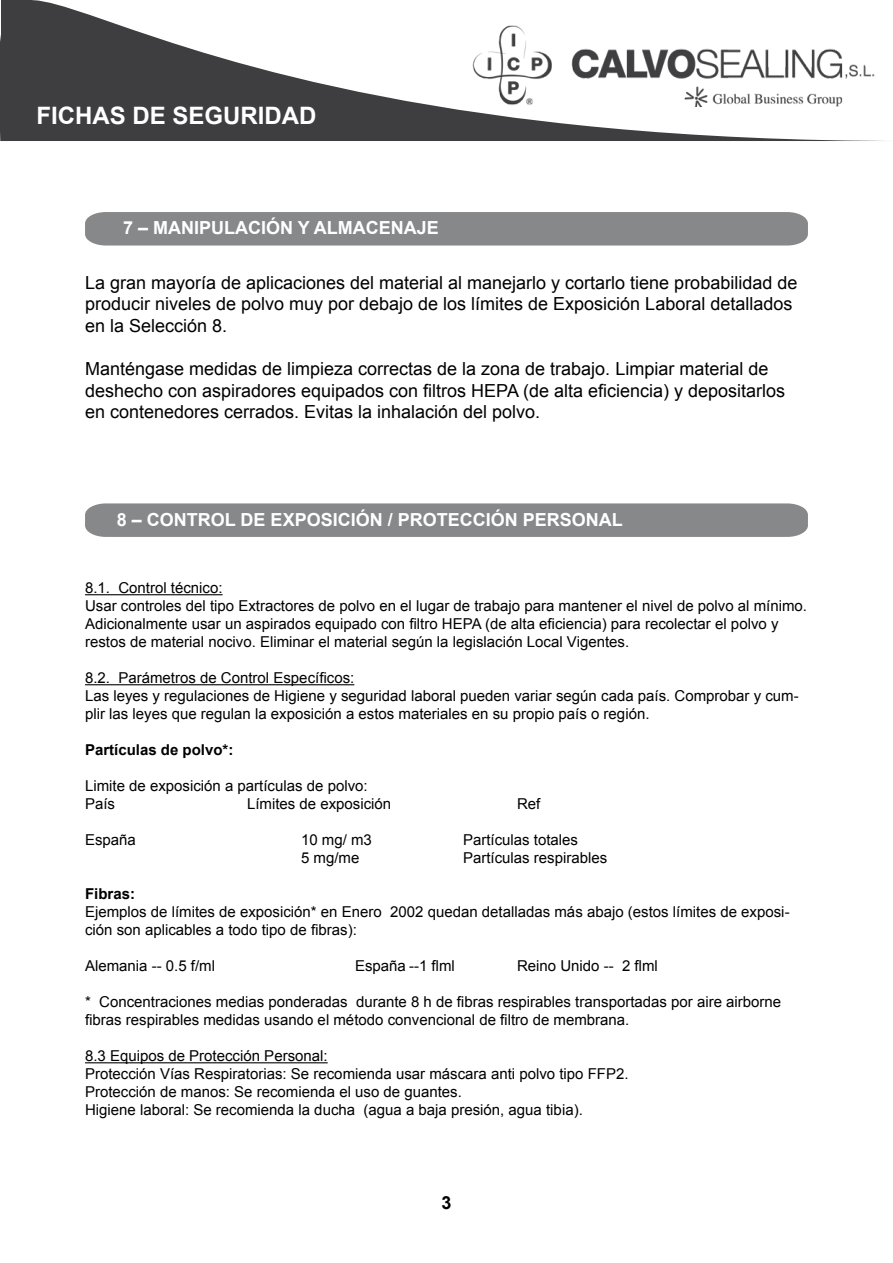
<style>
.page{position:relative;width:893px;height:1263px;background:#fff}
.page>*{position:absolute;margin:0;border:0;box-sizing:border-box;transform-origin:0 0}
.t1{font:700 24px "Arial";color:#fff}
.t2{font:18px/21.6px "Arial";color:#000}
.t3{font:700 18px "Arial";color:#fff}
.t4{font:700 18px "Arial";color:#000}
.t5{font:15px/18px "Arial";color:#000}
.t6{font:700 15px "Arial";color:#000}
</style>
<div class="page">
<div style="left:85px;top:503px;width:723px;height:34px;background:#87888a"></div>
<div style="left:85px;top:212px;width:723px;height:34px;background:#87888a"></div>
<svg style="left:0;top:0;width:884px;height:141px"></svg>
<div style="left:1px;top:0;width:29px;height:63px;background:#3e3d40"></div>
<img style="left:462px;top:15px;width:422px;height:91px">
<hr style="left:85px;top:594px;width:138px;height:1px;background:#000">
<hr style="left:85px;top:684px;width:269px;height:1px;background:#000">
<hr style="left:85px;top:1062px;width:243px;height:1px;background:#000">
<h1 class="t1" style="left:37px;top:99px;width:282px">FICHAS DE SEGURIDAD</h1>
<p class="t3" style="left:123px;top:216px;width:317px">7 – MANIPULACIÓN Y ALMACENAJE</p>
<p class="t2" style="left:85px;top:272px;width:714px">La gran mayoría de aplicaciones del material al manejarlo y cortarlo tiene probabilidad de producir niveles de polvo muy por debajo de los límites de Exposición Laboral detallados en la Selección 8.</p>
<p class="t2" style="left:85px;top:358px;width:702px">Manténgase medidas de limpieza correctas de la zona de trabajo. Limpiar material de deshecho con aspiradores equipados con filtros HEPA (de alta eficiencia) y depositarlos en contenedores cerrados. Evitas la inhalación del polvo.</p>
<p class="t3" style="left:117px;top:507px;width:507px">8 – CONTROL DE EXPOSICIÓN / PROTECCIÓN PERSONAL</p>
<p class="t5" style="left:85px;top:579px;width:723px">8.1. Control técnico:<br>Usar controles del tipo Extractores de polvo en el lugar de trabajo para mantener el nivel de polvo al mínimo.<br>Adicionalmente usar un aspirados equipado con filtro HEPA (de alta eficiencia) para recolectar el polvo y restos de material nocivo. Eliminar el material según la legislación Local Vigentes.</p>
<p class="t5" style="left:85px;top:669px;width:715px">8.2. Parámetros de Control Específicos:<br>Las leyes y regulaciones de Higiene y seguridad laboral pueden variar según cada país. Comprobar y cum&shy;plir las leyes que regulan la exposición a estos materiales en su propio país o región.</p>
<p class="t6" style="left:85px;top:740px;width:150px">Partículas de polvo*:</p>
<p class="t5" style="left:85px;top:777px;width:284px">Limite de exposición a partículas de polvo:<br>País</p>
<p class="t5" style="left:247px;top:795px;width:146px">Límites de exposición</p>
<p class="t5" style="left:517px;top:795px;width:25px">Ref</p>
<p class="t5" style="left:85px;top:831px;width:52px">España</p>
<p class="t5" style="left:301px;top:831px;width:72px">10 mg/ m3</p>
<p class="t5" style="left:463px;top:831px;width:117px">Partículas totales</p>
<p class="t5" style="left:301px;top:849px;width:60px">5 mg/me</p>
<p class="t5" style="left:463px;top:849px;width:146px">Partículas respirables</p>
<p class="t6" style="left:85px;top:884px;width:52px">Fibras:</p>
<p class="t5" style="left:85px;top:903px;width:706px">Ejemplos de límites de exposición* en Enero 2002 quedan detalladas más abajo (estos límites de exposi&shy;ción son aplicables a todo tipo de fibras):</p>
<p class="t5" style="left:85px;top:957px;width:132px">Alemania -- 0.5 f/ml</p>
<p class="t5" style="left:355px;top:957px;width:101px">España --1 flml</p>
<p class="t5" style="left:517px;top:957px;width:142px">Reino Unido -- 2 flml</p>
<p class="t5" style="left:85px;top:993px;width:698px">* Concentraciones medias ponderadas durante 8 h de fibras respirables transportadas por aire airborne fibras respirables medidas usando el método convencional de filtro de membrana.</p>
<p class="t5" style="left:85px;top:1047px;width:545px">8.3 Equipos de Protección Personal:<br>Protección Vías Respiratorias: Se recomienda usar máscara anti polvo tipo FFP2.<br>Protección de manos: Se recomienda el uso de guantes.<br>Higiene laboral: Se recomienda la ducha (agua a baja presión, agua tibia).</p>
<p class="t4" style="left:441px;top:1191px;width:12px">3</p>
</div>
